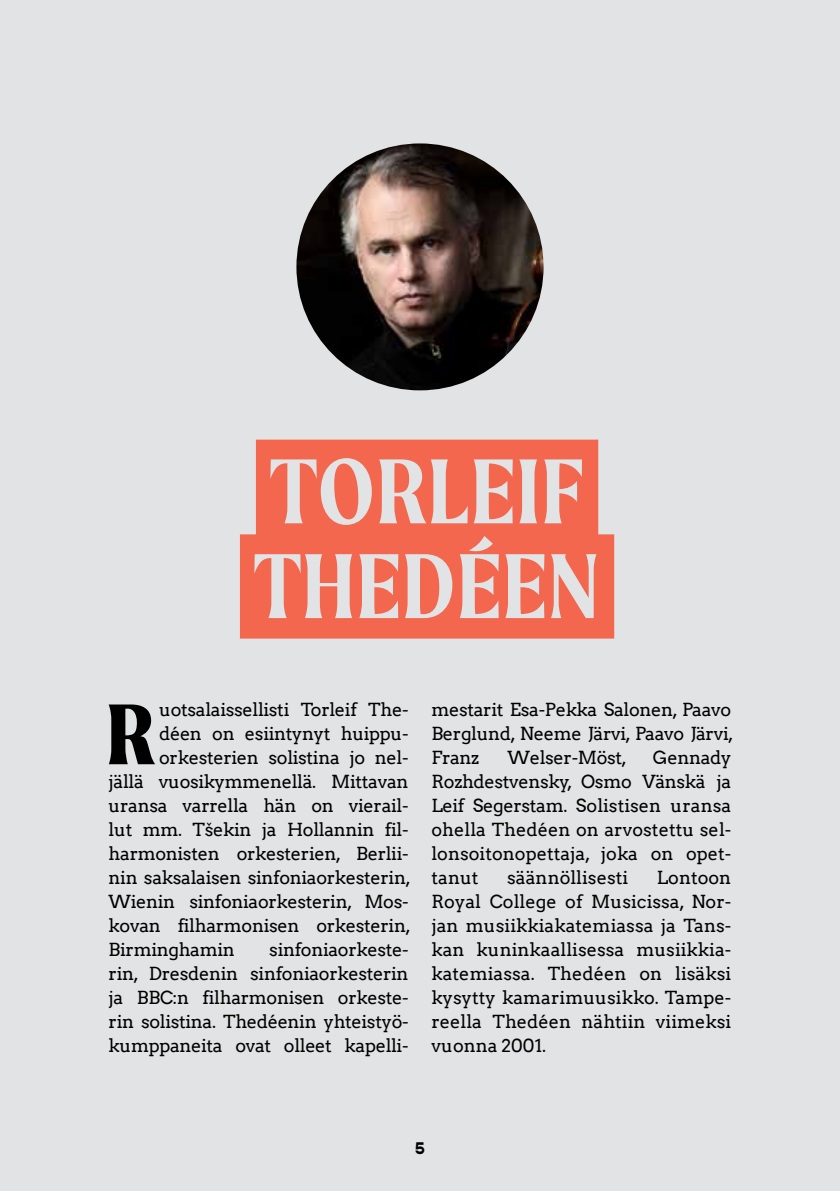
<style>
.page{position:relative;width:840px;height:1191px;background:#fff}
.page>*{position:absolute;margin:0;border:0;box-sizing:border-box;transform-origin:0 0}
.t1{font:600 98.2px/94.8px "Moret";color:#e2e3e4}
.t2{font:700 91.8px "Moret";color:#000}
.t3{font:18px/24px "Arvo";letter-spacing:-.02em;color:#000;text-align:justify}
.t4{font:18px "Arvo";color:#000}
.t5{font:700 17px "Gopher";color:#000}
</style>
<div class="page">
<div style="left:0;top:0;width:839px;height:1191px;background:#e2e3e4"></div>
<div style="left:256px;top:439px;width:342px;height:105px;background:#f2674e"></div>
<div style="left:240px;top:534px;width:374px;height:104px;background:#f2674e"></div>
<img style="left:296px;top:143px;width:247px;height:247px;border-radius:123px">
<h1 class="t1" style="left:253px;top:442px;width:347px">TORLEIF<br>THEDÉEN</h1>
<h2 class="t2" style="left:106px;top:680px;width:51px">R</h2>
<p class="t3" style="left:159px;top:698px;width:251px">uotsalaissellisti Torleif The-</p>
<p class="t3" style="left:159px;top:722px;width:251px">déen on esiintynyt huippu-</p>
<p class="t3" style="left:159px;top:746px;width:251px">orkesterien solistina jo nel-</p>
<p class="t3" style="left:109px;top:770px;width:301px">jällä vuosikymmenellä. Mittavan</p>
<p class="t3" style="left:109px;top:793px;width:301px">uransa varrella hän on vierail-</p>
<p class="t3" style="left:109px;top:817px;width:301px">lut mm. Tšekin ja Hollannin fil-</p>
<p class="t3" style="left:109px;top:841px;width:301px">harmonisten orkesterien, Berlii-</p>
<p class="t3" style="left:109px;top:865px;width:303px">nin saksalaisen sinfoniaorkesterin,</p>
<p class="t3" style="left:109px;top:889px;width:301px">Wienin sinfoniaorkesterin, Mos-</p>
<p class="t3" style="left:109px;top:913px;width:303px">kovan filharmonisen orkesterin,</p>
<p class="t3" style="left:109px;top:937px;width:128px">Birminghamin</p>
<p class="t3" style="left:109px;top:937px;width:301px;text-indent:160px">sinfoniaorkeste&shy;rin, Dresdenin sinfoniaorkesterin ja BBC:n filharmonisen orkeste&shy;rin solistina. Thedéenin yhteistyö&shy;kumppaneita ovat olleet kapelli-</p>
<p class="t3" style="left:431px;top:698px;width:303px">mestarit Esa-Pekka Salonen, Paavo Berglund, Neeme Järvi, Paavo Järvi, Franz</p>
<p class="t3" style="left:431px;top:746px;width:301px;text-indent:221px">Gennady Rozhdestvensky, Osmo Vänskä ja Leif Segerstam. Solistisen uransa ohella Thedéen on arvostettu sel&shy;lonsoitonopettaja, joka on opet&shy;tanut</p>
<p class="t3" style="left:507px;top:746px;width:121px">Welser-Möst,</p>
<p class="t4" style="left:507px;top:867px;width:122px">säännöllisesti</p>
<p class="t3" style="left:431px;top:865px;width:301px;text-indent:225px">Lontoon Royal College of Musicissa, Nor&shy;jan musiikkiakatemiassa ja Tans&shy;kan kuninkaallisessa musiikkia&shy;katemiassa. Thedéen on lisäksi kysytty kamarimuusikko. Tampe&shy;reella Thedéen nähtiin viimeksi vuonna 2001.</p>
<p class="t5" style="left:415px;top:1138px;width:12px">5</p>
</div>
